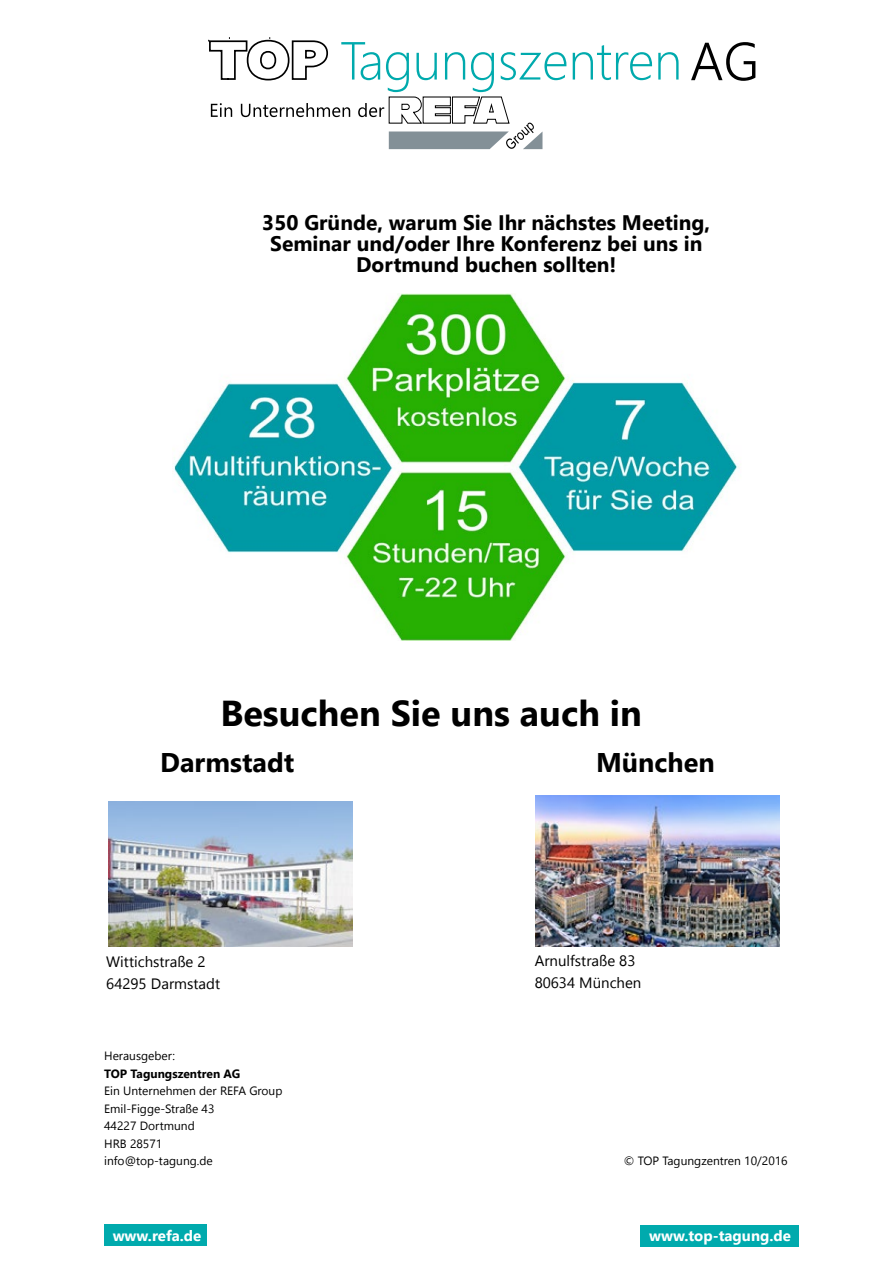
<style>
.page{position:relative;width:893px;height:1263px;background:#fff}
.page>*{position:absolute;margin:0;border:0;box-sizing:border-box;transform-origin:0 0}
.t1{font:300 53.55px "Segoe UI";color:#000}
.t2{font:700 36px "Segoe UI";color:#000}
.t3{font:700 27px "Segoe UI";color:#000}
.t4{font:700 21px/21px "Segoe UI";color:#000;text-align:center}
.t5{font:15px/22px "Segoe UI";color:#000}
.t6{font:700 15px "Segoe UI";color:#fff}
.t7{font:12px/17.5px "Segoe UI";color:#000}
.t8{font:700 12px "Segoe UI";color:#000}
</style>
<div class="page">
<img style="left:174px;top:294px;width:564px;height:347px">
<div style="left:104px;top:1225px;width:102px;height:21px;background:#00aaad"></div>
<img style="left:108px;top:801px;width:244px;height:145px">
<img style="left:536px;top:795px;width:243px;height:151px">
<div style="left:641px;top:1225px;width:158px;height:21px;background:#00aaad"></div>
<svg style="left:573px;top:45px;width:79px;height:35px"></svg>
<svg style="left:658px;top:52px;width:21px;height:28px"></svg>
<svg style="left:208px;top:37px;width:358px;height:112px"></svg>
<h1 class="t1" style="left:690px;top:18px;width:71px">AG</h1>
<h3 class="t4" style="left:262px;top:212px;width:449px">350 Gründe, warum Sie Ihr nächstes Meeting,<br>Seminar und/oder Ihre Konferenz bei uns in<br>Dortmund buchen sollten!</h3>
<h2 class="t2" style="left:220px;top:684px;width:423px">Besuchen Sie uns auch in</h2>
<h3 class="t3" style="left:160px;top:741px;width:136px">Darmstadt</h3>
<h3 class="t3" style="left:596px;top:741px;width:120px">München</h3>
<p class="t5" style="left:106px;top:950px;width:115px">Wittichstraße 2<br>64295 Darmstadt</p>
<p class="t7" style="left:104px;top:1047px;width:72px">Herausgeber:</p>
<p class="t8" style="left:104px;top:1064px;width:138px">TOP Tagungszentren AG</p>
<p class="t7" style="left:104px;top:1082px;width:180px">Ein Unternehmen der REFA Group<br>Emil-Figge-Straße 43<br>44227 Dortmund<br>HRB 28571<br>info@top-tagung.de</p>
<p class="t6" style="left:113px;top:1223px;width:90px">www.refa.de</p>
<p class="t5" style="left:535px;top:949px;width:108px">Arnulfstraße 83<br>80634 München</p>
<p class="t7" style="left:624px;top:1152px;width:165px">© TOP Tagungzentren 10/2016</p>
<p class="t6" style="left:649px;top:1224px;width:143px">www.top-tagung.de</p>
</div>
